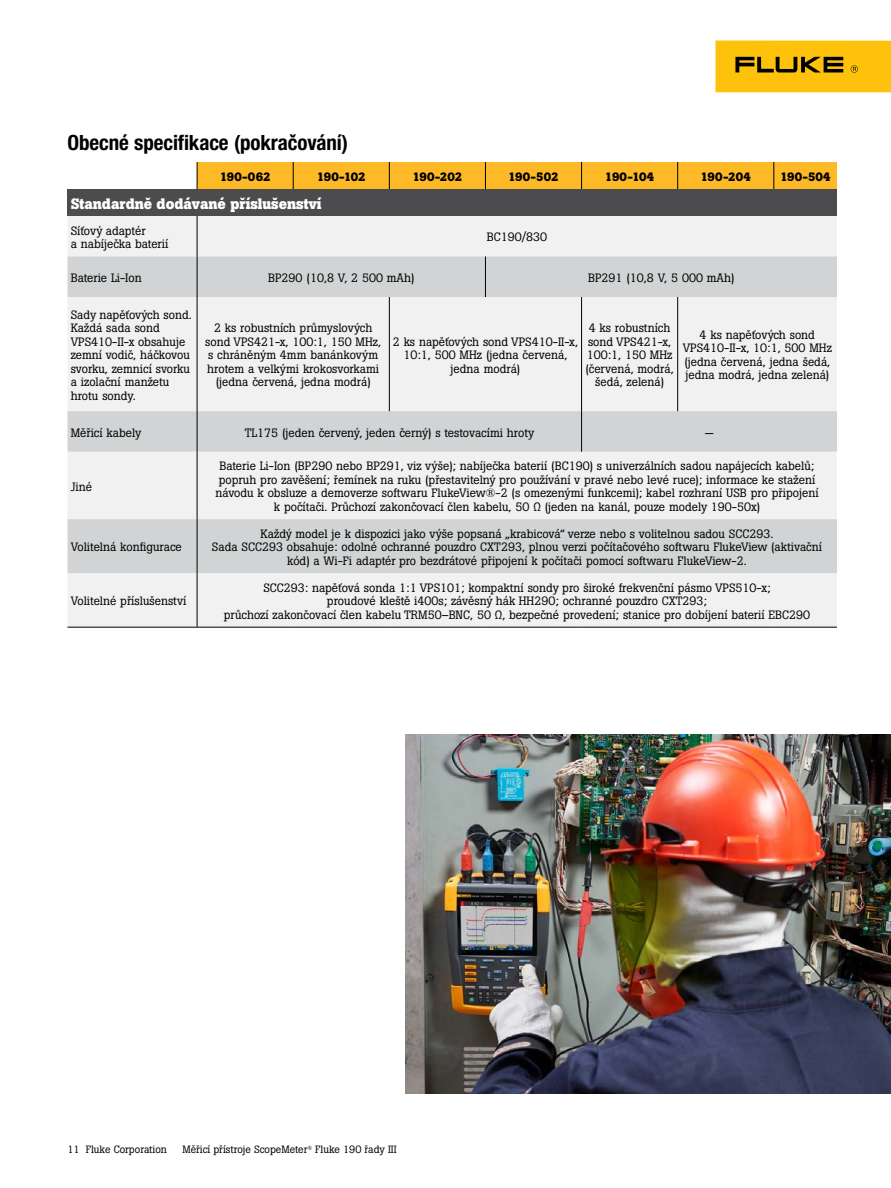
<style>
.page{position:relative;width:891px;height:1188px;background:#fff}
.page>*{position:absolute;margin:0;border:0;box-sizing:border-box;transform-origin:0 0}
.t1{font:700 condensed 21px "Helvetica Neue LT Pro";letter-spacing:-.005em;color:#000}
.t2{font:700 15px "Boton Pro";color:#fff}
.t3{font:12px/13.5px "Boton Pro";color:#000;text-align:center}
.t4{font:700 12px "Boton Pro";letter-spacing:-.005em;color:#000}
.t5{font:10.5px "Boton Pro";color:#000}
</style>
<div class="page">
<div style="left:716px;top:40px;width:175px;height:52px;background:#ffc20c"></div>
<svg style="left:735px;top:57px;width:108px;height:15px"></svg>
<svg style="left:851px;top:65px;width:7px;height:8px"></svg>
<div style="left:68px;top:189px;width:769px;height:27px;background:#4c4c4e"></div>
<div style="left:68px;top:216px;width:769px;height:411px;background:#f1f1f2"></div>
<svg style="left:68px;top:256px;width:769px;height:317px;fill:#f1f1f2"></svg>
<div style="left:197px;top:162px;width:640px;height:27px;background:#fdb926"></div>
<hr style="left:197px;top:573px;width:1px;height:54px;background:#000">
<hr style="left:68px;top:627px;width:129px;height:1px;background:#000">
<hr style="left:197px;top:627px;width:96px;height:1px;background:#000">
<hr style="left:293px;top:627px;width:96px;height:1px;background:#000">
<hr style="left:389px;top:627px;width:96px;height:1px;background:#000">
<hr style="left:485px;top:627px;width:97px;height:1px;background:#000">
<hr style="left:582px;top:627px;width:96px;height:1px;background:#000">
<hr style="left:678px;top:627px;width:96px;height:1px;background:#000">
<hr style="left:774px;top:627px;width:63px;height:1px;background:#000">
<hr style="left:197px;top:216px;width:1px;height:40px;background:#000">
<hr style="left:197px;top:256px;width:1px;height:41px;background:#000">
<hr style="left:485px;top:256px;width:1px;height:41px;background:#000">
<hr style="left:197px;top:297px;width:1px;height:114px;background:#000">
<hr style="left:389px;top:297px;width:1px;height:114px;background:#000">
<hr style="left:581px;top:297px;width:1px;height:114px;background:#000">
<hr style="left:677px;top:297px;width:1px;height:114px;background:#000">
<hr style="left:197px;top:411px;width:1px;height:41px;background:#000">
<hr style="left:581px;top:411px;width:1px;height:41px;background:#000">
<hr style="left:197px;top:452px;width:1px;height:67px;background:#000">
<hr style="left:197px;top:519px;width:1px;height:54px;background:#000">
<img style="left:405px;top:735px;width:486px;height:358px">
<h1 class="t1" style="left:68px;top:130px;width:282px">Obecné specifikace (pokračování)</h1>
<p class="t4" style="left:220px;top:169px;width:52px">190-062</p>
<p class="t4" style="left:317px;top:169px;width:51px">190-102</p>
<p class="t4" style="left:412px;top:169px;width:52px">190-202</p>
<p class="t4" style="left:508px;top:169px;width:52px">190-502</p>
<p class="t4" style="left:605px;top:169px;width:51px">190-104</p>
<p class="t4" style="left:701px;top:169px;width:52px">190-204</p>
<p class="t4" style="left:780px;top:169px;width:52px">190-504</p>
<p class="t2" style="left:71px;top:194px;width:252px">Standardně dodávané příslušenství</p>
<p class="t3" style="left:71px;top:224px;width:99px;text-align:left">Síťový adaptér<br>a nabíječka baterií</p>
<p class="t3" style="left:487px;top:230px;width:62px">BC190/830</p>
<p class="t3" style="left:71px;top:271px;width:73px">Baterie Li-Ion</p>
<p class="t3" style="left:268px;top:271px;width:148px">BP290 (10,8 V, 2 500 mAh)</p>
<p class="t3" style="left:588px;top:271px;width:148px">BP291 (10,8 V, 5 000 mAh)</p>
<p class="t3" style="left:71px;top:308px;width:123px;text-align:left">Sady napěťových sond.<br>Každá sada sond<br>VPS410-II-x obsahuje zemní vodič, háčkovou svorku, zemnicí svorku a izolační manžetu hrotu sondy.</p>
<p class="t3" style="left:205px;top:321px;width:177px">2 ks robustních průmyslových sond VPS421-x, 100:1, 150 MHz, s chráněným 4mm banánkovým hrotem a velkými krokosvorkami (jedna červená, jedna modrá)</p>
<p class="t3" style="left:585px;top:321px;width:90px">4 ks robustních sond VPS421-x,<br>100:1, 150 MHz (červená, modrá, šedá, zelená)</p>
<p class="t3" style="left:683px;top:328px;width:151px">4 ks napěťových sond<br>VPS410-II-x, 10:1, 500 MHz (jedna červená, jedna šedá, jedna modrá, jedna zelená)</p>
<p class="t3" style="left:393px;top:335px;width:187px">2 ks napěťových sond VPS410-II-x,<br>10:1, 500 MHz (jedna červená, jedna modrá)</p>
<p class="t3" style="left:71px;top:426px;width:72px">Měřicí kabely</p>
<p class="t3" style="left:245px;top:426px;width:291px">TL175 (jeden červený, jeden černý) s testovacími hroty</p>
<p class="t3" style="left:705px;top:426px;width:11px">—</p>
<p class="t3" style="left:71px;top:480px;width:23px">Jiné</p>
<p class="t3" style="left:71px;top:540px;width:113px">Volitelná konfigurace</p>
<p class="t3" style="left:71px;top:594px;width:117px">Volitelné příslušenství</p>
<p class="t3" style="left:215px;top:459px;width:605px">Baterie Li-Ion (BP290 nebo BP291, viz výše); nabíječka baterií (BC190) s univerzálních sadou napájecích kabelů; popruh pro zavěšení; řemínek na ruku (přestavitelný pro používání v pravé nebo levé ruce); informace ke stažení návodu k obsluze a demoverze softwaru FlukeView®-2 (s omezenými funkcemi); kabel rozhraní USB pro připojení k počítači. Průchozí zakončovací člen kabelu, 50 Ω (jeden na kanál, pouze modely 190-50x)</p>
<p class="t3" style="left:212px;top:527px;width:612px">Každý model je k dispozici jako výše popsaná „krabicová“ verze nebo s volitelnou sadou SCC293.<br>Sada SCC293 obsahuje: odolné ochranné pouzdro CXT293, plnou verzi počítačového softwaru FlukeView (aktivační kód) a Wi-Fi adaptér pro bezdrátové připojení k počítači pomocí softwaru FlukeView-2.</p>
<p class="t3" style="left:224px;top:581px;width:588px">SCC293: napěťová sonda 1:1 VPS101; kompaktní sondy pro široké frekvenční pásmo VPS510-x;<br>proudové kleště i400s; závěsný hák HH290; ochranné pouzdro CXT293;<br>průchozí zakončovací člen kabelu TRM50–BNC, 50 Ω, bezpečné provedení; stanice pro dobíjení baterií EBC290</p>
<p class="t5" style="left:68px;top:1142px;width:101px">11 Fluke Corporation</p>
<p class="t5" style="left:182px;top:1142px;width:216px">Měřicí přístroje ScopeMeter<sup>®</sup> Fluke 190 řady III</p>
</div>
